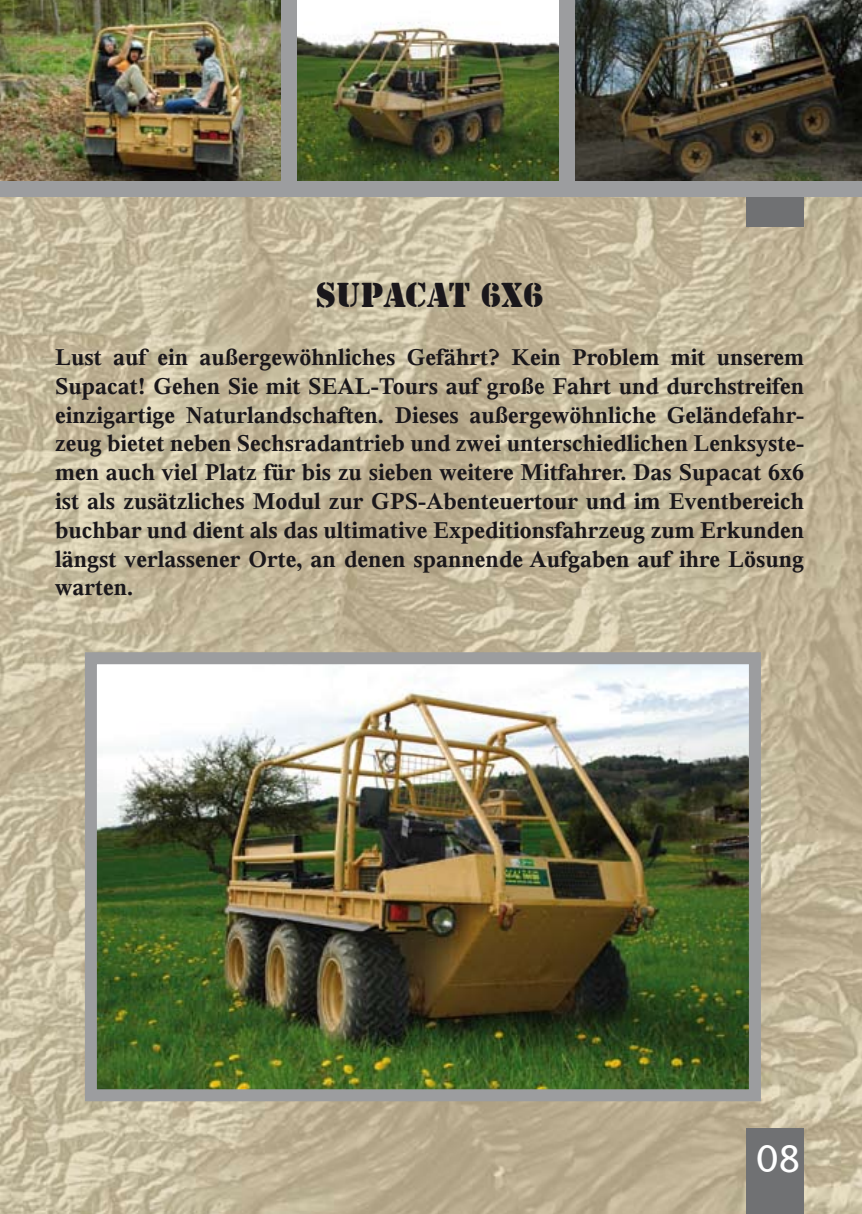
<style>
.page{position:relative;width:862px;height:1214px;background:#fff}
.page>*{position:absolute;margin:0;border:0;box-sizing:border-box;transform-origin:0 0}
.t1{font:36px "Stamp";color:#1a171b}
.t2{font:36px "Stone Sans";color:#fff}
.t3{font:700 24px/28.8px "Thorndale";color:#1a171b;text-align:justify}
</style>
<div class="page">
<img style="left:0;top:197px;width:862px;height:1016px">
<div style="left:746px;top:159px;width:57px;height:67px;background:#707173"></div>
<div style="left:747px;top:1128px;width:57px;height:85px;background:#707173"></div>
<img style="left:297px;top:22px;width:262px;height:159px">
<img style="left:0;top:0;width:281px;height:181px">
<img style="left:575px;top:0;width:287px;height:181px">
<div style="left:0;top:181px;width:862px;height:16px;background:#9c9d9f"></div>
<div style="left:281px;top:0;width:16px;height:188px;background:#9c9d9f"></div>
<div style="left:559px;top:0;width:16px;height:186px;background:#9c9d9f"></div>
<img style="left:98px;top:665px;width:650px;height:423px">
<div style="left:85px;top:652px;width:676px;height:449px;border:12px solid #9c9d9f"></div>
<p class="t1" style="left:316px;top:274px;width:229px">SUPACAT 6X6</p>
<p class="t3" style="left:55px;top:342px;width:751px">Lust auf ein außergewöhnliches Gefährt? Kein Problem mit unserem Supacat! Gehen Sie mit SEAL-Tours auf große Fahrt und durchstreifen einzigartige Naturlandschaften. Dieses außergewöhnliche Geländefahr&shy;zeug bietet neben Sechsradantrieb und zwei unterschiedlichen Lenksyste&shy;men auch viel Platz für bis zu sieben weitere Mitfahrer. Das Supacat 6x6 ist als zusätzliches Modul zur GPS-Abenteuertour und im Eventbereich buchbar und dient als das ultimative Expeditionsfahrzeug zum Erkunden längst verlassener Orte, an denen spannende Aufgaben auf ihre Lösung warten.</p>
<p class="t2" style="left:756px;top:1141px;width:46px">08</p>
</div>
